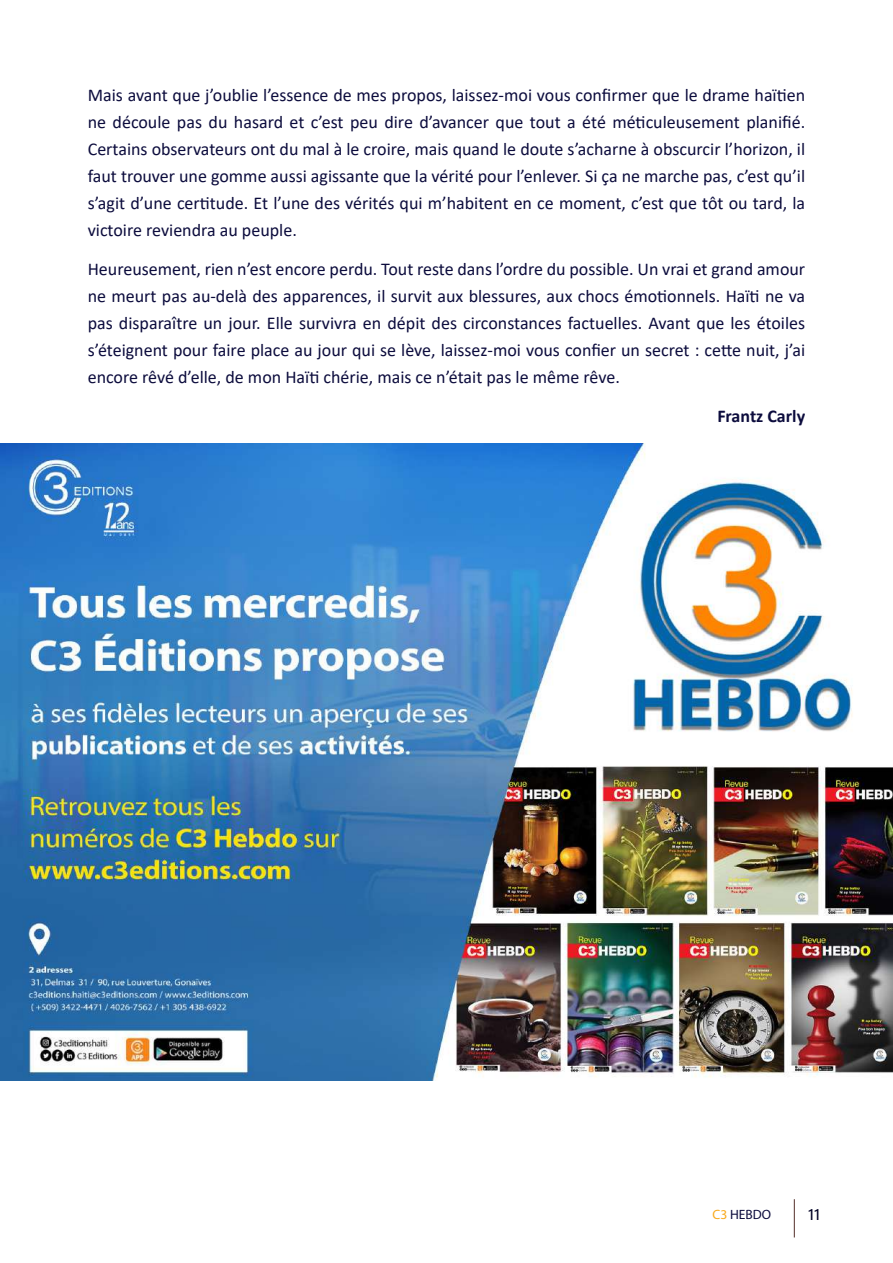
<style>
.page{position:relative;width:893px;height:1263px;background:#fff}
.page>*{position:absolute;margin:0;border:0;box-sizing:border-box;transform-origin:0 0}
.t1{font:18px/27px "Calibri";color:#0c0c3d;text-align:justify}
.t2{font:700 18px "Calibri";color:#0c0c3d}
.t3{font:16.5px "Acumin Pro";color:#000025}
.t4{font:13.5px "Myriad Pro";color:#0c0c3d}
.s1{color:#f9a91b}
</style>
<div class="page">
<hr style="left:794px;top:1199px;width:1px;height:38px;background:#532d27">
<img style="left:0;top:443px;width:893px;height:637px">
<p class="t1" style="left:88px;top:81px;width:719px">Mais avant que j’oublie l’essence de mes propos, laissez-moi vous confirmer que le drame haïtien ne découle pas du hasard et c’est peu dire d’avancer que tout a été méticuleusement planifié.<br>Certains observateurs ont du mal à le croire, mais quand le doute s’acharne à obscurcir l’horizon, il faut trouver une gomme aussi agissante que la vérité pour l’enlever. Si ça ne marche pas, c’est qu’il s’agit d’une certitude. Et l’une des vérités qui m’habitent en ce moment, c’est que tôt ou tard, la victoire reviendra au peuple.</p>
<p class="t1" style="left:88px;top:255px;width:719px">Heureusement, rien n’est encore perdu. Tout reste dans l’ordre du possible. Un vrai et grand amour ne meurt pas au-delà des apparences, il survit aux blessures, aux chocs émotionnels. Haïti ne va pas disparaître un jour. Elle survivra en dépit des circonstances factuelles. Avant que les étoiles s’éteignent pour faire place au jour qui se lève, laissez-moi vous confier un secret : cette nuit, j’ai encore rêvé d’elle, de mon Haïti chérie, mais ce n’était pas le même rêve.</p>
<p class="t2" style="left:717px;top:404px;width:89px">Frantz Carly</p>
<p class="t4" style="left:712px;top:1206px;width:60px"><span class="s1">C3</span> HEBDO</p>
<p class="t3" style="left:808px;top:1203px;width:13px">11</p>
</div>
